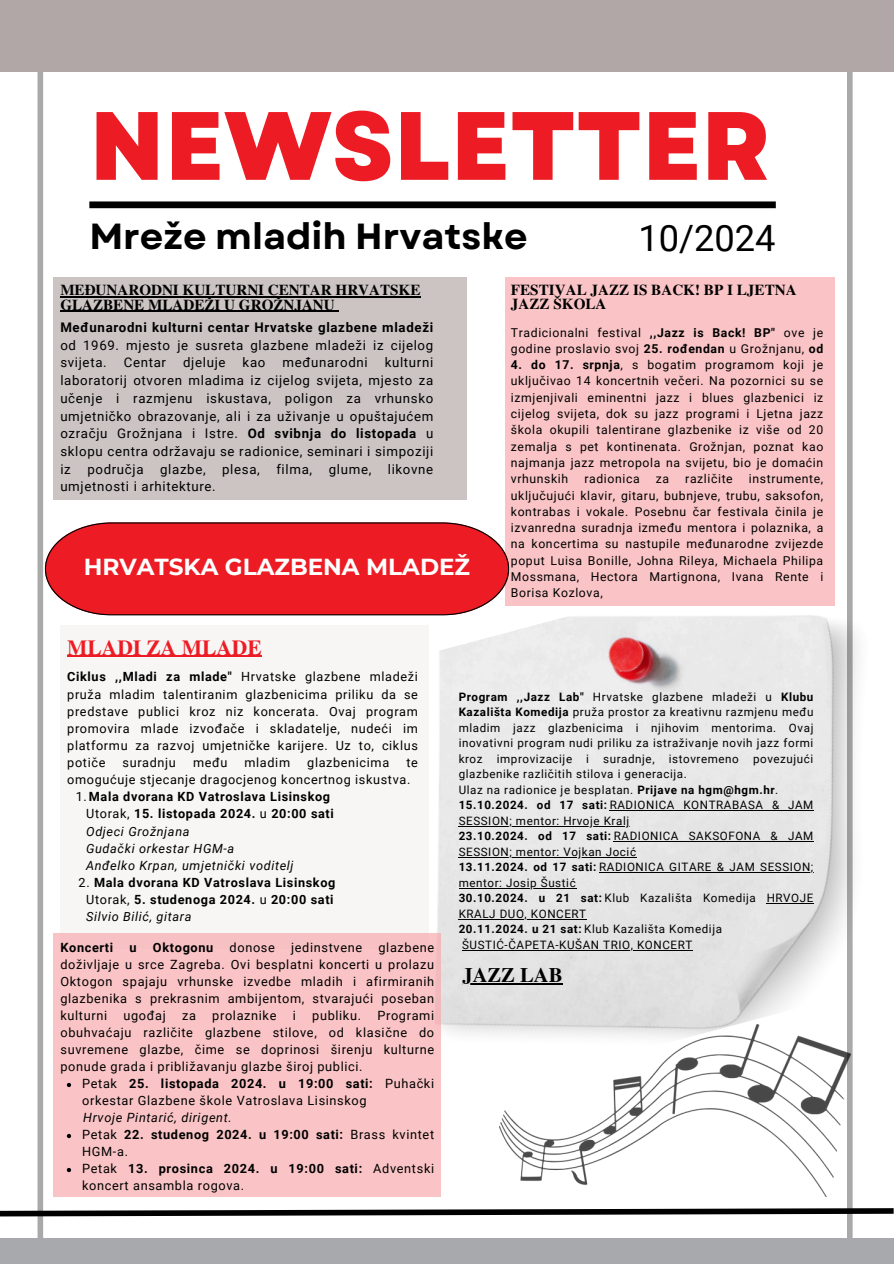
<style>
.page{position:relative;width:894px;height:1264px;background:#fff}
.page>*{position:absolute;margin:0;border:0;box-sizing:border-box;transform-origin:0 0}
.t1{font:800 96.75px "Garet";color:#ed1c24}
.t2{font:700 36.3px "Garet";color:#000}
.t3{font:36.3px "Roboto";color:#000}
.t4{font:700 23.1px "Montserrat";color:#fff}
.t5{font:700 21.45px "Te X Gyre Termes";color:#ed1c24}
.t6{font:700 20.55px "Te X Gyre Termes";color:#000}
.t7{font:700 15.15px/14.4px "Te X Gyre Termes";color:#000}
.t8{font:13.2px/17.7px "Roboto";letter-spacing:.05em;color:#000;text-align:justify}
.t9{font:12.75px/17px "Roboto";letter-spacing:.05em;color:#000;text-align:justify}
.t10{font:700 12.75px/17px "Roboto";letter-spacing:.05em;color:#000}
.t11{font:italic 12.75px "Roboto";letter-spacing:.05em;color:#000}
.t12{font:12.15px/16.4px "Roboto";letter-spacing:.05em;color:#000;text-align:justify}
.t13{font:11.55px/15.5px "Roboto";letter-spacing:.05em;color:#000}
.s1{font-weight:700}
.s2{font-weight:400}
</style>
<div class="page">
<div style="left:37px;top:0;width:6px;height:1263px;background:#a9a9a9"></div>
<div style="left:846px;top:0;width:6px;height:1263px;background:#a9a9a9"></div>
<div style="left:89px;top:201px;width:686px;height:7px;background:#000"></div>
<svg style="left:0;top:1205px;width:893px;height:14px"></svg>
<div style="left:0;top:0;width:893px;height:71px;background:#b1a7a6"></div>
<div style="left:0;top:1237px;width:893px;height:26px;background:#a7a9ac"></div>
<div style="left:505px;top:277px;width:329px;height:328px;background:#fac4c6"></div>
<div style="left:54px;top:277px;width:413px;height:223px;background:#cbc4c3"></div>
<div style="left:60px;top:625px;width:368px;height:323px;background:#f7f6f5"></div>
<svg style="left:45px;top:522px;width:450px;height:93px;background:#e7272f"></svg>
<img style="left:335px;top:540px;width:524px;height:561px">
<div style="left:54px;top:933px;width:387px;height:263px;background:#fac4c6"></div>
<img style="left:499px;top:1024px;width:351px;height:171px">
<hr style="left:67px;top:656px;width:195px;height:1px;background:#ed1c24">
<hr style="left:609px;top:810px;width:204px;height:1px;background:#000">
<hr style="left:458px;top:825px;width:171px;height:1px;background:#000">
<hr style="left:613px;top:841px;width:200px;height:1px;background:#000">
<hr style="left:458px;top:856px;width:178px;height:1px;background:#000">
<hr style="left:599px;top:872px;width:214px;height:1px;background:#000">
<hr style="left:458px;top:887px;width:118px;height:1px;background:#000">
<hr style="left:766px;top:903px;width:47px;height:1px;background:#000">
<hr style="left:458px;top:918px;width:128px;height:1px;background:#000">
<hr style="left:462px;top:949px;width:230px;height:1px;background:#000">
<hr style="left:462px;top:983px;width:100px;height:1px;background:#000">
<svg style="left:67px;top:1082px;width:4px;height:5px"></svg>
<svg style="left:67px;top:1133px;width:4px;height:5px"></svg>
<svg style="left:67px;top:1167px;width:4px;height:5px"></svg>
<hr style="left:60px;top:296px;width:360px;height:1px;background:#000">
<hr style="left:60px;top:311px;width:275px;height:1px;background:#000">
<p class="t1" style="left:89px;top:76px;width:682px">NEWSLETTER</p>
<p class="t2" style="left:89px;top:210px;width:440px">Mreže mladih Hrvatske</p>
<p class="t3" style="left:638px;top:218px;width:139px">10/2024</p>
<p class="t7" style="left:60px;top:282px;width:361px">MEĐUNARODNI KULTURNI CENTAR HRVATSKE<br>GLAZBENE MLADEŽI U GROŽNJANU</p>
<p class="t8" style="left:60px;top:319px;width:374px"><span class="s1">Međunarodni kulturni centar Hrvatske glazbene mladeži </span>od 1969. mjesto je susreta glazbene mladeži iz cijelog svijeta.</p>
<p class="t8" style="left:60px;top:354px;width:374px;text-indent:324px">kulturni laboratorij otvoren mladima iz cijelog svijeta, mjesto za učenje i razmjenu iskustava, poligon za vrhunsko umjetničko obrazovanje, ali i za uživanje u opuštajućem ozračju Grožnjana i Istre. <span class="s1">Od svibnja do listopada</span> u sklopu centra održavaju se radionice, seminari i simpoziji iz područja glazbe, plesa, filma, glume, likovne umjetnosti i arhitekture.</p>
<p class="t8" style="left:124px;top:354px;width:44px">Centar</p>
<p class="t8" style="left:183px;top:354px;width:44px">djeluje</p>
<p class="t8" style="left:242px;top:354px;width:24px">kao</p>
<p class="t8" style="left:282px;top:354px;width:87px">međunarodni</p>
<h1 class="t4" style="left:84px;top:553px;width:387px">HRVATSKA GLAZBENA MLADEŽ</h1>
<h4 class="t5" style="left:67px;top:630px;width:196px">MLADI ZA MLADE</h4>
<h5 class="t7" style="left:510px;top:282px;width:287px">FESTIVAL JAZZ IS BACK! BP I LJETNA<br>JAZZ ŠKOLA</h5>
<h2 class="t12" style="left:510px;top:324px;width:314px">Tradicionalni festival <span class="s1">,,Jazz is Back! BP"</span> ove je godine proslavio svoj <span class="s1">25. rođendan</span> u Grožnjanu, <span class="s1">od</span></h2>
<h2 class="t12" style="left:510px;top:357px;width:314px"><span class="s1">4. do 17. srpnja</span>, s bogatim programom koji je uključivao 14 koncertnih večeri. Na pozornici su se izmjenjivali eminentni jazz i blues glazbenici iz cijelog svijeta, dok su jazz programi i Ljetna jazz škola okupili talentirane glazbenike iz više od 20 zemalja s pet kontinenata. Grožnjan, poznat kao najmanja jazz metropola na svijetu, bio je domaćin vrhunskih</h2>
<h2 class="t12" style="left:584px;top:471px;width:57px">radionica</h2>
<h2 class="t12" style="left:655px;top:471px;width:15px">za</h2>
<h2 class="t12" style="left:685px;top:471px;width:49px">različite</h2>
<h2 class="t12" style="left:510px;top:471px;width:314px;text-indent:238px">instrumente, uključujući klavir, gitaru, bubnjeve, trubu, saksofon, kontrabas i vokale. Posebnu čar festivala činila je izvanredna suradnja između mentora i polaznika, a na koncertima su nastupile međunarodne zvijezde poput Luisa Bonille, Johna Rileya, Michaela Philipa Mossmana, Hectora Martignona, Ivana Rente i Borisa Kozlova,</h2>
<h3 class="t9" style="left:67px;top:668px;width:352px"><span class="s1">Ciklus ,,Mladi za mlade"</span> Hrvatske glazbene mladeži pruža mladim talentiranim glazbenicima priliku da se predstave publici kroz niz koncerata. Ovaj program promovira mlade izvođače i skladatelje, nudeći im platformu za razvoj umjetničke karijere. Uz to, ciklus potiče</h3>
<h3 class="t9" style="left:122px;top:754px;width:55px">suradnju</h3>
<h3 class="t9" style="left:193px;top:754px;width:36px">među</h3>
<h3 class="t9" style="left:244px;top:754px;width:47px">mladim</h3>
<h3 class="t9" style="left:307px;top:754px;width:83px">glazbenicima</h3>
<h3 class="t9" style="left:67px;top:754px;width:352px;text-indent:339px">te omogućuje stjecanje dragocjenog koncertnog iskustva.</h3>
<p class="t10" style="left:76px;top:788px;width:256px"><span class="s2">1.</span>Mala dvorana KD Vatroslava Lisinskog</p>
<h6 class="t10" style="left:86px;top:805px;width:249px"><span class="s2">Utorak,</span> 15. listopada 2024. <span class="s2">u</span> 20:00 sati</h6>
<p class="t11" style="left:86px;top:823px;width:105px">Odjeci Grožnjana</p>
<h6 class="t11" style="left:86px;top:840px;width:150px">Gudački orkestar HGM-a</h6>
<h4 class="t11" style="left:86px;top:858px;width:209px">Anđelko Krpan, umjetnički voditelj</h4>
<p class="t10" style="left:79px;top:874px;width:258px"><span class="s2">2.</span> Mala dvorana KD Vatroslava Lisinskog</p>
<p class="t10" style="left:86px;top:891px;width:249px"><span class="s2">Utorak,</span> 5. studenoga 2024. <span class="s2">u</span> 20:00 sati</p>
<p class="t11" style="left:86px;top:909px;width:107px">Silvio Bilić, gitara</p>
<p class="t9" style="left:60px;top:939px;width:375px;text-indent:318px">glazbene doživljaje u srce Zagreba. Ovi besplatni koncerti u prolazu Oktogon spajaju vrhunske izvedbe mladih i afirmiranih glazbenika s prekrasnim ambijentom, stvarajući poseban kulturni</p>
<p class="t10" style="left:60px;top:939px;width:54px">Koncerti</p>
<p class="t10" style="left:129px;top:939px;width:9px">u</p>
<p class="t10" style="left:153px;top:939px;width:62px">Oktogonu</p>
<p class="t9" style="left:229px;top:939px;width:47px">donose</p>
<p class="t9" style="left:291px;top:939px;width:72px">jedinstvene</p>
<p class="t9" style="left:123px;top:1007px;width:44px">ugođaj</p>
<p class="t9" style="left:182px;top:1007px;width:15px">za</p>
<p class="t9" style="left:212px;top:1007px;width:66px">prolaznike</p>
<p class="t9" style="left:293px;top:1007px;width:5px">i</p>
<p class="t9" style="left:312px;top:1007px;width:50px">publiku.</p>
<p class="t9" style="left:60px;top:1007px;width:375px;text-indent:317px">Programi obuhvaćaju različite glazbene stilove, od klasične do suvremene glazbe, čime se doprinosi širenju kulturne ponude grada i približavanju glazbe široj publici.</p>
<p class="t9" style="left:82px;top:1075px;width:353px">Petak <span class="s1">25. listopada 2024. u 19:00 sati:</span> Puhački orkestar Glazbene škole Vatroslava Lisinskog</p>
<p class="t11" style="left:83px;top:1110px;width:150px">Hrvoje Pintarić, dirigent.</p>
<p class="t10" style="left:82px;top:1126px;width:353px"><span class="s2">Petak</span> 22. studenog 2024. u 19:00 sati: <span class="s2">Brass kvintet<br>HGM-a.</span></p>
<p class="t9" style="left:82px;top:1160px;width:353px">Petak <span class="s1">13. prosinca 2024. u 19:00 sati:</span> Adventski koncert ansambla rogova.</p>
<p class="t13" style="left:458px;top:689px;width:356px;text-align:justify"><span class="s1">Program ,,Jazz Lab"</span> Hrvatske glazbene mladeži u <span class="s1">Klubu Kazališta Komedija</span> pruža prostor za kreativnu razmjenu među mladim jazz glazbenicima i njihovim mentorima. Ovaj inovativni program nudi priliku za istraživanje novih jazz formi kroz improvizacije i suradnje, istovremeno povezujući glazbenike različitih stilova i generacija.</p>
<p class="t13" style="left:458px;top:782px;width:321px">Ulaz na radionice je besplatan. <span class="s1">Prijave na hgm@hgm.hr</span>.</p>
<p class="t13" style="left:458px;top:797px;width:356px"><span class="s1">15.10.2024. od 17 sati:</span> RADIONICA KONTRABASA &amp; JAM</p>
<p class="t13" style="left:458px;top:813px;width:356px">SESSION; mentor: Hrvoje Kralj<br><span class="s1">23.10.2024. od 17 sati:</span> RADIONICA SAKSOFONA &amp; JAM</p>
<p class="t13" style="left:458px;top:844px;width:356px">SESSION; mentor: Vojkan Jocić<br><span class="s1">13.11.2024. od 17 sati:</span> RADIONICA GITARE &amp; JAM SESSION;</p>
<p class="t13" style="left:458px;top:875px;width:356px">mentor: Josip Šustić<br><span class="s1">30.10.2024. u 21 sat:</span> Klub Kazališta Komedija HRVOJE</p>
<p class="t13" style="left:458px;top:906px;width:265px">KRALJ DUO, KONCERT<br><span class="s1">20.11.2024. u 21 sat:</span> Klub Kazališta Komedija</p>
<p class="t13" style="left:462px;top:937px;width:232px">ŠUSTIĆ-ČAPETA-KUŠAN TRIO, KONCERT</p>
<p class="t6" style="left:462px;top:958px;width:102px">JAZZ LAB</p>
</div>
